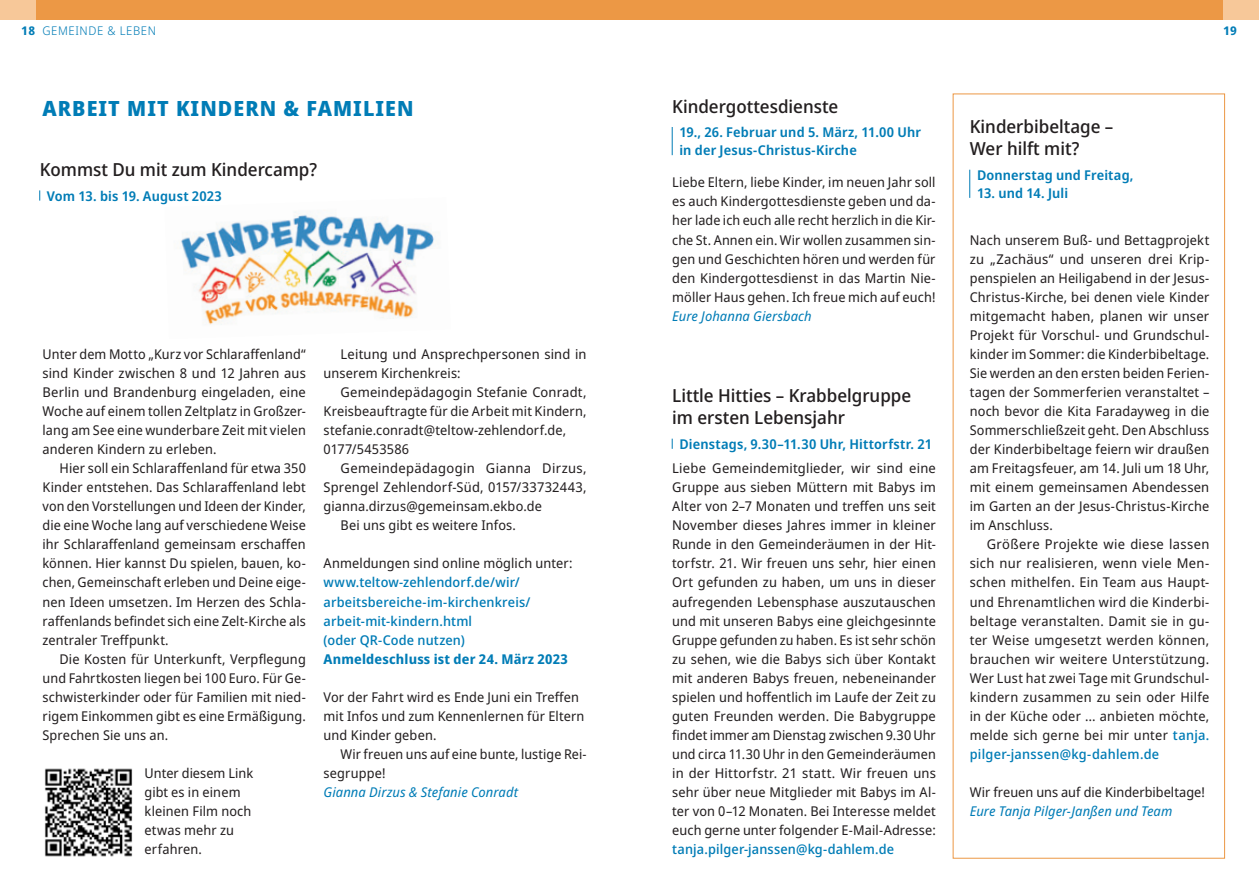
<style>
.page{position:relative;width:1259px;height:893px;background:#fff}
.page>*{position:absolute;margin:0;border:0;box-sizing:border-box;transform-origin:0 0}
.ÜberschriftVersalien{font:800 21px "Noto Sans Display";letter-spacing:.05em;color:#007cb6}
.ÜberschirftKlein{font:500 18px/22.5px "Noto Sans Display";color:#231f20}
.Fließt{font:13.5px/19px "Noto Sans Display";letter-spacing:.01em;color:#231f20;text-align:justify}
.Fließtext_Einzug{font:13.5px/19px "Noto Sans Display";letter-spacing:.01em;color:#231f20;text-align:justify}
.Fließt-2{font:500 13.5px/19px "Noto Sans Display";letter-spacing:.015em;color:#007cb6}
.Zeit_Ort{font:600 13.5px/18px "Noto Sans Display";letter-spacing:.01em;color:#007cb6}
.Autoren{font:italic 13.5px "Noto Sans Display";letter-spacing:.01em;color:#007cb6}
.Rubrik{font:300 12px "Noto Sans Display";letter-spacing:.05em;color:#007cb6}
.Rubrik-2{font:700 12px "Noto Sans Display";color:#007cb6}
.s1{font-weight:400;color:#231f20}
.s2{font-weight:700}
.s3{font-weight:500;color:#007cb6}
</style>
<div class="page">
<img style="left:180px;top:212px;width:254px;height:113px">
<div style="left:34px;top:0;width:1191px;height:19px;background:#ec9845"></div>
<div style="left:0;top:0;width:35px;height:19px;background:#f7c899"></div>
<div style="left:1223px;top:0;width:36px;height:19px;background:#f7c899"></div>
<img style="left:44px;top:768px;width:89px;height:89px">
<svg style="left:672px;top:127px;width:1px;height:28px"></svg>
<svg style="left:969px;top:170px;width:1px;height:28px"></svg>
<p class="Rubrik-2" style="left:22px;top:22px;width:15px">18</p>
<p class="Rubrik" style="left:43px;top:22px;width:115px">GEMEINDE &amp; LEBEN</p>
<p class="Rubrik-2" style="left:1223px;top:22px;width:15px">19</p>
<p class="ÜberschriftVersalien" style="left:43px;top:93px;width:373px">ARBEIT MIT KINDERN &amp; FAMILIEN</p>
<p class="ÜberschirftKlein" style="left:40px;top:159px;width:279px">Kommst Du mit zum Kindercamp?</p>
<p class="Zeit_Ort" style="left:47px;top:187px;width:176px">Vom 13. bis 19. August 2023</p>
<p class="Fließt" style="left:43px;top:345px;width:265px">Unter dem Motto „Kurz vor Schlaraffenland“ sind Kinder zwischen 8 und 12 Jahren aus Berlin und Brandenburg eingeladen, eine Woche auf einem tollen Zeltplatz in Großzer&shy;lang am See eine wunderbare Zeit mit vielen anderen Kindern zu erleben.</p>
<p class="Fließtext_Einzug" style="left:43px;top:459px;width:265px;text-indent:17px">Hier soll ein Schlaraffenland für etwa 350<br>Kinder entstehen. Das Schlaraffenland lebt von den Vorstellungen und Ideen der Kinder, die eine Woche lang auf verschiedene Weise ihr Schlaraffenland gemeinsam erschaffen können. Hier kannst Du spielen, bauen, ko&shy;chen, Gemeinschaft erleben und Deine eige&shy;nen Ideen umsetzen. Im Herzen des Schla&shy;raffenlands befindet sich eine Zelt-Kirche als zentraler Treffpunkt.</p>
<p class="Fließtext_Einzug" style="left:43px;top:649px;width:265px;text-indent:17px">Die Kosten für Unterkunft, Verpflegung und Fahrtkosten liegen bei 100 Euro. Für Ge&shy;schwisterkinder oder für Familien mit nied&shy;rigem Einkommen gibt es eine Ermäßigung.<br>Sprechen Sie uns an.</p>
<p class="Fließt" style="left:145px;top:764px;width:110px;text-align:left">Unter diesem Link gibt es in einem kleinen Film noch etwas mehr zu erfahren.</p>
<p class="Fließtext_Einzug" style="left:324px;top:345px;width:264px;text-indent:17px">Leitung und Ansprechpersonen sind in unserem Kirchenkreis:</p>
<p class="Fließtext_Einzug" style="left:324px;top:383px;width:264px;text-align:left;text-indent:17px">Gemeindepädagogin Stefanie Conradt, Kreisbeauftragte für die Arbeit mit Kindern, stefanie.conradt@teltow-zehlendorf.de, 0177/5453586</p>
<p class="Fließtext_Einzug" style="left:324px;top:459px;width:264px;text-indent:17px">Gemeindepädagogin Gianna Dirzus, Sprengel Zehlendorf-Süd, 0157/33732443, gianna.dirzus@gemeinsam.ekbo.de</p>
<p class="Fließtext_Einzug" style="left:341px;top:516px;width:177px">Bei uns gibt es weitere Infos.</p>
<p class="Fließt-2" style="left:324px;top:554px;width:250px"><span class="s1">Anmeldungen sind online möglich unter: </span>www.teltow-zehlendorf.de/wir/ arbeitsbereiche-im-kirchenkreis/ arbeit-mit-kindern.html<br>(oder QR-Code nutzen)<br><span class="s2">Anmeldeschluss ist der 24. März 2023</span></p>
<p class="Fließt" style="left:324px;top:688px;width:262px;text-align:left">Vor der Fahrt wird es Ende Juni ein Treffen mit Infos und zum Kennenlernen für Eltern und Kinder geben.</p>
<p class="Fließtext_Einzug" style="left:324px;top:745px;width:264px;text-indent:17px">Wir freuen uns auf eine bunte, lustige Rei&shy;segruppe!</p>
<p class="Autoren" style="left:324px;top:782px;width:196px">Gianna Dirzus &amp; Stefanie Conradt</p>
<p class="ÜberschirftKlein" style="left:672px;top:95px;width:168px">Kindergottesdienste</p>
<p class="Zeit_Ort" style="left:679px;top:124px;width:243px">19., 26. Februar und 5. März, 11.00 Uhr in der Jesus-Christus-Kirche</p>
<p class="ÜberschirftKlein" style="left:969px;top:116px;width:145px">Kinderbibeltage –<br>Wer hilft mit?</p>
<p class="Zeit_Ort" style="left:977px;top:166px;width:158px">Donnerstag und Freitag,</p>
<p class="Zeit_Ort" style="left:977px;top:184px;width:93px">13. und 14. Juli</p>
<p class="Fließt" style="left:672px;top:173px;width:265px">Liebe Eltern, liebe Kinder, im neuen Jahr soll es auch Kindergottesdienste geben und da&shy;her lade ich euch alle recht herzlich in die Kir&shy;che St. Annen ein. Wir wollen zusammen sin&shy;gen und Geschichten hören und werden für den Kindergottesdienst in das Martin Nie&shy;möller Haus gehen. Ich freue mich auf euch!</p>
<p class="Autoren" style="left:672px;top:306px;width:141px">Eure Johanna Giersbach</p>
<p class="Fließt" style="left:969px;top:230px;width:241px">Nach unserem Buß- und Bettagprojekt zu „Zachäus“ und unseren drei Krip&shy;penspielen an Heiligabend in der Jesus-Christus-Kirche, bei denen viele Kinder mitgemacht haben, planen wir unser Projekt für Vorschul- und Grundschul&shy;kinder im Sommer: die Kinderbibeltage.<br>Sie werden an den ersten beiden Ferien&shy;tagen der Sommerferien veranstaltet – noch bevor die Kita Faradayweg in die Sommerschließzeit geht. Den Abschluss der Kinderbibeltage feiern wir draußen am Freitagsfeuer, am 14. Juli um 18 Uhr, mit einem gemeinsamen Abendessen im Garten an der Jesus-Christus-Kirche im Anschluss.</p>
<p class="Fließtext_Einzug" style="left:969px;top:535px;width:241px;text-indent:17px">Größere Projekte wie diese lassen sich nur realisieren, wenn viele Men&shy;schen mithelfen. Ein Team aus Haupt&shy;und Ehrenamtlichen wird die Kinderbi&shy;beltage veranstalten. Damit sie in gu&shy;ter Weise umgesetzt werden können, brauchen wir weitere Unterstützung.<br>Wer Lust hat zwei Tage mit Grundschul&shy;kindern zusammen zu sein oder Hilfe in der Küche oder … anbieten möchte, melde sich gerne bei mir unter <span class="s3">tanja. pilger-janssen@kg-dahlem.de</span></p>
<p class="Fließt" style="left:969px;top:783px;width:237px">Wir freuen uns auf die Kinderbibeltage!</p>
<p class="Autoren" style="left:969px;top:801px;width:204px">Eure Tanja Pilger-Janßen und Team</p>
<p class="ÜberschirftKlein" style="left:672px;top:385px;width:240px">Little Hitties – Krabbelgruppe im ersten Lebensjahr</p>
<p class="Zeit_Ort" style="left:679px;top:435px;width:254px">Dienstags, 9.30–11.30 Uhr, Hittorfstr. 21</p>
<p class="Fließt" style="left:672px;top:459px;width:265px">Liebe Gemeindemitglieder, wir sind eine Gruppe aus sieben Müttern mit Babys im Alter von 2–7 Monaten und treffen uns seit November dieses Jahres immer in kleiner Runde in den Gemeinderäumen in der Hit&shy;torfstr. 21. Wir freuen uns sehr, hier einen Ort gefunden zu haben, um uns in dieser aufregenden Lebensphase auszutauschen und mit unseren Babys eine gleichgesinnte Gruppe gefunden zu haben. Es ist sehr schön zu sehen, wie die Babys sich über Kontakt mit anderen Babys freuen, nebeneinander spielen und hoffentlich im Laufe der Zeit zu guten Freunden werden. Die Babygruppe findet immer am Dienstag zwischen 9.30 Uhr und circa 11.30 Uhr in den Gemeinderäumen in der Hittorfstr. 21 statt. Wir freuen uns sehr über neue Mitglieder mit Babys im Al&shy;ter von 0–12 Monaten. Bei Interesse meldet euch gerne unter folgender E-Mail-Adresse: <span class="s3">tanja.pilger-janssen@kg-dahlem.de</span></p>
</div>
